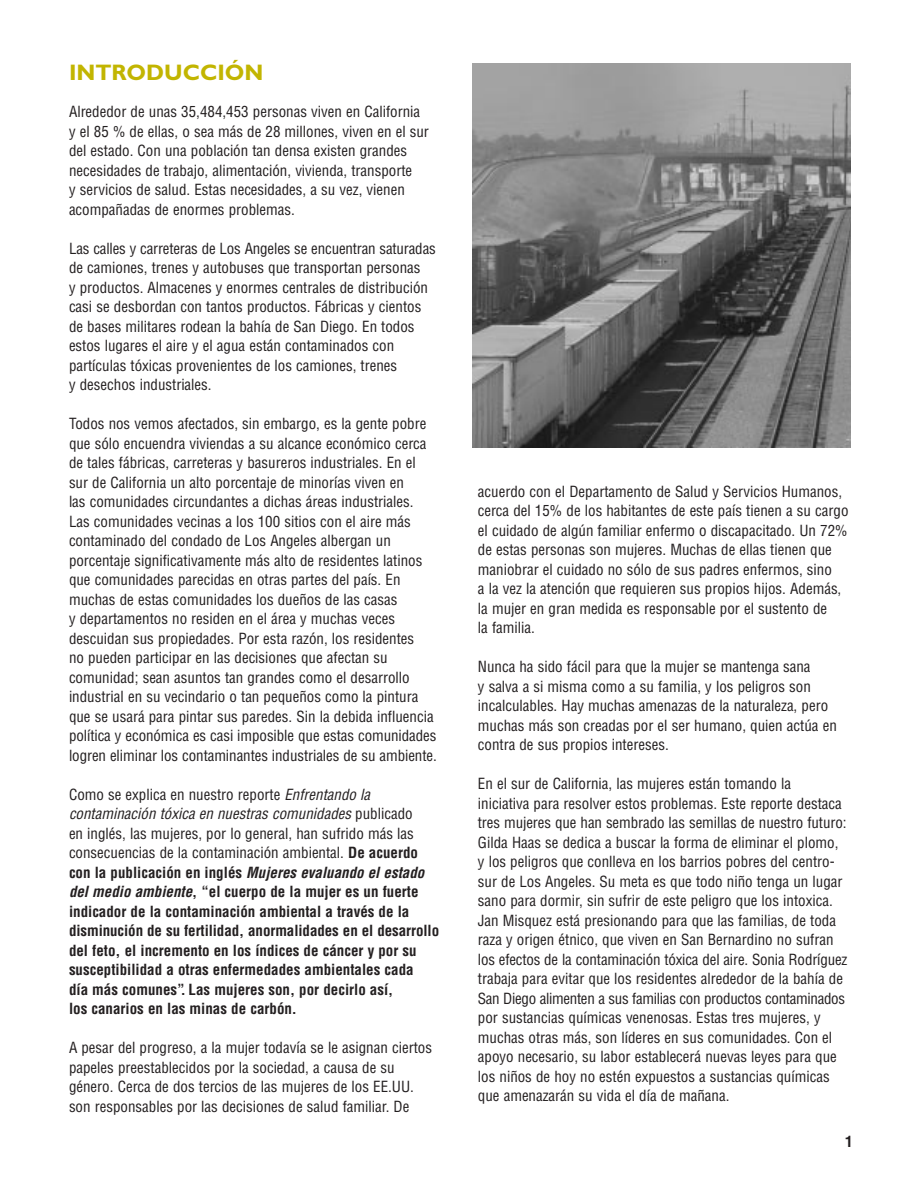
<style>
.page{position:relative;width:918px;height:1188px;background:#fff}
.page>*{position:absolute;margin:0;border:0;box-sizing:border-box;transform-origin:0 0}
.t1{font:700 22.5px "Gill Sans";color:#c2b501}
.t2{font:condensed 15px/19.5px "Helvetica";color:#231f20}
.t3{font:700 condensed 15px/19.5px "Helvetica";color:#231f20}
.s1{font-weight:400}
.s2{font-weight:400;font-style:italic}
.s3{font-style:italic}
</style>
<div class="page">
<img style="left:473px;top:63px;width:377px;height:385px">
<h1 class="t1" style="left:69px;top:64px;width:196px">INTRODUCCIÓN</h1>
<p class="t2" style="left:69px;top:103px;width:361px">Alrededor de unas 35,484,453 personas viven en California y el 85 % de ellas, o sea más de 28 millones, viven en el sur del estado. Con una población tan densa existen grandes necesidades de trabajo, alimentación, vivienda, transporte<br>y servicios de salud. Estas necesidades, a su vez, vienen acompañadas de enormes problemas.</p>
<p class="t2" style="left:69px;top:240px;width:368px">Las calles y carreteras de Los Angeles se encuentran saturadas de camiones, trenes y autobuses que transportan personas<br>y productos. Almacenes y enormes centrales de distribución casi se desbordan con tantos productos. Fábricas y cientos de bases militares rodean la bahía de San Diego. En todos estos lugares el aire y el agua están contaminados con partículas tóxicas provenientes de los camiones, trenes<br>y desechos industriales.</p>
<p class="t2" style="left:69px;top:415px;width:369px">Todos nos vemos afectados, sin embargo, es la gente pobre que sólo encuendra viviendas a su alcance económico cerca de tales fábricas, carreteras y basureros industriales. En el sur de California un alto porcentaje de minorías viven en<br>las comunidades circundantes a dichas áreas industriales.<br>Las comunidades vecinas a los 100 sitios con el aire más contaminado del condado de Los Angeles albergan un porcentaje significativamente más alto de residentes latinos que comunidades parecidas en otras partes del país. En muchas de estas comunidades los dueños de las casas<br>y departamentos no residen en el área y muchas veces descuidan sus propiedades. Por esta razón, los residentes<br>no pueden participar en las decisiones que afectan su comunidad; sean asuntos tan grandes como el desarrollo industrial en su vecindario o tan pequeños como la pintura que se usará para pintar sus paredes. Sin la debida influencia política y económica es casi imposible que estas comunidades logren eliminar los contaminantes industriales de su ambiente.</p>
<p class="t3" style="left:69px;top:786px;width:372px"><span class="s1">Como se explica en nuestro reporte</span> <span class="s2">Enfrentando la contaminación tóxica en nuestras comunidades</span> <span class="s1">publicado<br>en inglés, las mujeres, por lo general, han sufrido más las consecuencias de la contaminación ambiental.</span> De acuerdo con la publicación en inglés <span class="s3">Mujeres evaluando el estado del medio ambiente</span>, “el cuerpo de la mujer es un fuerte indicador de la contaminación ambiental a través de la disminución de su fertilidad, anormalidades en el desarrollo del feto, el incremento en los índices de cáncer y por su susceptibilidad a otras enfermedades ambientales cada<br>día más comunes”. Las mujeres son, por decirlo así,<br>los canarios en las minas de carbón.</p>
<p class="t2" style="left:69px;top:1039px;width:365px">A pesar del progreso, a la mujer todavía se le asignan ciertos papeles preestablecidos por la sociedad, a causa de su género. Cerca de dos tercios de las mujeres de los EE.UU. son responsables por las decisiones de salud familiar. De</p>
<p class="t2" style="left:478px;top:483px;width:372px">acuerdo con el Departamento de Salud y Servicios Humanos, cerca del 15% de los habitantes de este país tienen a su cargo el cuidado de algún familiar enfermo o discapacitado. Un 72% de estas personas son mujeres. Muchas de ellas tienen que maniobrar el cuidado no sólo de sus padres enfermos, sino<br>a la vez la atención que requieren sus propios hijos. Además, la mujer en gran medida es responsable por el sustento de<br>la familia.</p>
<p class="t2" style="left:478px;top:658px;width:360px">Nunca ha sido fácil para que la mujer se mantenga sana<br>y salva a si misma como a su familia, y los peligros son incalculables. Hay muchas amenazas de la naturaleza, pero muchas más son creadas por el ser humano, quien actúa en contra de sus propios intereses.</p>
<p class="t2" style="left:478px;top:775px;width:371px">En el sur de California, las mujeres están tomando la<br>iniciativa para resolver estos problemas. Este reporte destaca tres mujeres que han sembrado las semillas de nuestro futuro:<br>Gilda Haas se dedica a buscar la forma de eliminar el plomo, y los peligros que conlleva en los barrios pobres del centro&shy;sur de Los Angeles. Su meta es que todo niño tenga un lugar sano para dormir, sin sufrir de este peligro que los intoxica.<br>Jan Misquez está presionando para que las familias, de toda raza y origen étnico, que viven en San Bernardino no sufran los efectos de la contaminación tóxica del aire. Sonia Rodríguez trabaja para evitar que los residentes alrededor de la bahía de San Diego alimenten a sus familias con productos contaminados por sustancias químicas venenosas. Estas tres mujeres, y muchas otras más, son líderes en sus comunidades. Con el apoyo necesario, su labor establecerá nuevas leyes para que los niños de hoy no estén expuestos a sustancias químicas que amenazarán su vida el día de mañana.</p>
<p class="t3" style="left:845px;top:1134px;width:9px">1</p>
</div>
